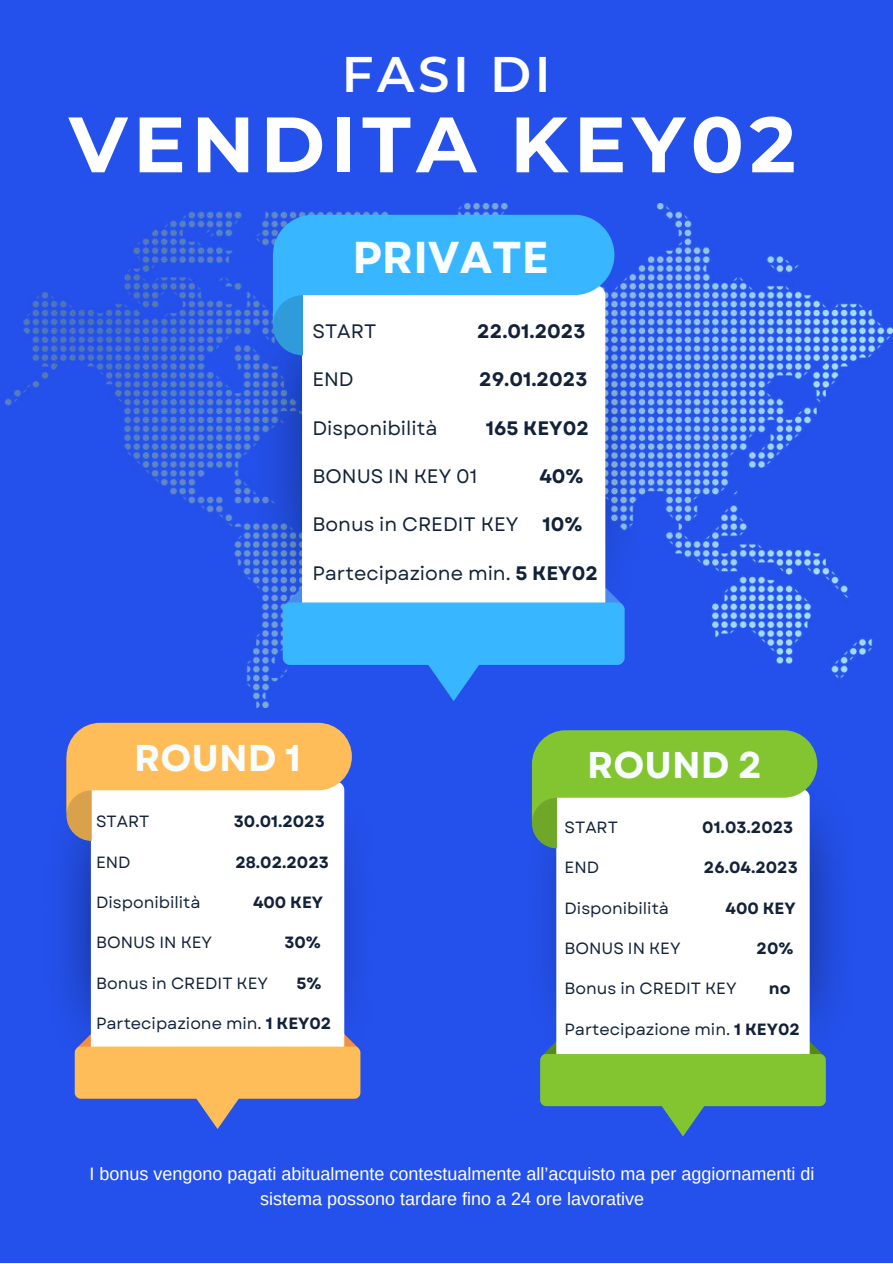
<style>
.page{position:relative;width:893px;height:1264px;background:#fff}
.page>*{position:absolute;margin:0;border:0;box-sizing:border-box;transform-origin:0 0}
.t1{font:700 78.3px "Montserrat";letter-spacing:.075em;color:#fff}
.t2{font:600 49.8px "Montserrat";letter-spacing:.075em;color:#fff}
.t3{font:700 44.55px "Garet";color:#f8fdff}
.t4{font:700 37.2px "Garet";color:#f8fdff}
.t5{font:19.5px "Garet";color:#132239}
.t6{font:700 19.5px "Garet";color:#132239}
.t7{font:18px/24.8px "Arimo";color:#fff;text-align:center}
.t8{font:16.2px "Garet";color:#132239}
.t9{font:700 16.2px "Garet";color:#132239}
.s1{font-weight:700}
</style>
<div class="page">
<div style="left:0;top:0;width:892px;height:1262px;background:#2451eb"></div>
<img style="left:6px;top:204px;width:886px;height:503px">
<img style="left:243px;top:273px;width:407px;height:365px">
<img style="left:62px;top:771px;width:299px;height:305px">
<div style="left:302px;top:355px;width:303px;height:232px;background:#fff"></div>
<svg style="left:283px;top:587px;width:341px;height:114px"></svg>
<div style="left:91px;top:840px;width:253px;height:193px;background:#fff"></div>
<svg style="left:75px;top:1033px;width:285px;height:95px"></svg>
<svg style="left:273px;top:215px;width:341px;height:140px;background:#85cffd"></svg>
<svg style="left:67px;top:722px;width:285px;height:118px;background:#f4d09c"></svg>
<img style="left:531px;top:766px;width:308px;height:305px">
<div style="left:556px;top:848px;width:253px;height:193px;background:#fff"></div>
<svg style="left:540px;top:1041px;width:285px;height:95px"></svg>
<svg style="left:532px;top:730px;width:285px;height:118px;background:#add584"></svg>
<h2 class="t2" style="left:342px;top:44px;width:210px">FASI DI</h2>
<h1 class="t1" style="left:69px;top:96px;width:728px">VENDITA KEY02</h1>
<h3 class="t3" style="left:352px;top:225px;width:198px">PRIVATE</h3>
<p class="t5" style="left:312px;top:317px;width:65px">START</p>
<p class="t6" style="left:477px;top:317px;width:110px">22.01.2023</p>
<p class="t5" style="left:312px;top:365px;width:43px">END</p>
<p class="t6" style="left:479px;top:365px;width:110px">29.01.2023</p>
<p class="t5" style="left:312px;top:413px;width:126px">Disponibilità</p>
<p class="t6" style="left:485px;top:413px;width:105px">165 KEY02</p>
<p class="t5" style="left:312px;top:462px;width:166px">BONUS IN KEY 01</p>
<p class="t6" style="left:539px;top:462px;width:46px">40%</p>
<p class="t5" style="left:312px;top:510px;width:271px">Bonus in CREDIT KEY <span class="s1">10%</span></p>
<p class="t5" style="left:312px;top:558px;width:287px">Partecipazione min. <span class="s1">5 KEY02</span></p>
<h3 class="t4" style="left:134px;top:731px;width:168px">ROUND 1</h3>
<h3 class="t4" style="left:587px;top:738px;width:176px">ROUND 2</h3>
<p class="t8" style="left:96px;top:809px;width:55px">START</p>
<p class="t9" style="left:234px;top:809px;width:92px">30.01.2023</p>
<p class="t8" style="left:96px;top:850px;width:36px">END</p>
<p class="t9" style="left:235px;top:850px;width:95px">28.02.2023</p>
<p class="t8" style="left:96px;top:890px;width:106px">Disponibilità</p>
<p class="t9" style="left:253px;top:890px;width:72px">400 KEY</p>
<p class="t8" style="left:96px;top:931px;width:117px">BONUS IN KEY</p>
<p class="t9" style="left:284px;top:931px;width:38px">30%</p>
<p class="t8" style="left:96px;top:971px;width:173px">Bonus in CREDIT KEY</p>
<p class="t9" style="left:296px;top:971px;width:27px">5%</p>
<p class="t8" style="left:96px;top:1011px;width:237px">Partecipazione min. <span class="s1">1 KEY02</span></p>
<p class="t8" style="left:564px;top:815px;width:55px">START</p>
<p class="t9" style="left:702px;top:815px;width:92px">01.03.2023</p>
<p class="t8" style="left:564px;top:856px;width:36px">END</p>
<p class="t9" style="left:703px;top:856px;width:95px">26.04.2023</p>
<p class="t8" style="left:564px;top:896px;width:106px">Disponibilità</p>
<p class="t9" style="left:725px;top:896px;width:72px">400 KEY</p>
<p class="t8" style="left:564px;top:936px;width:117px">BONUS IN KEY</p>
<p class="t9" style="left:756px;top:936px;width:38px">20%</p>
<p class="t8" style="left:564px;top:977px;width:173px">Bonus in CREDIT KEY</p>
<p class="t9" style="left:768px;top:977px;width:23px">no</p>
<p class="t8" style="left:564px;top:1017px;width:237px">Partecipazione min. <span class="s1">1 KEY02</span></p>
<p class="t7" style="left:89px;top:1161px;width:726px">I bonus vengono pagati abitualmente contestualmente all’acquisto ma per aggiornamenti di sistema possono tardare fino a 24 ore lavorative</p>
</div>
